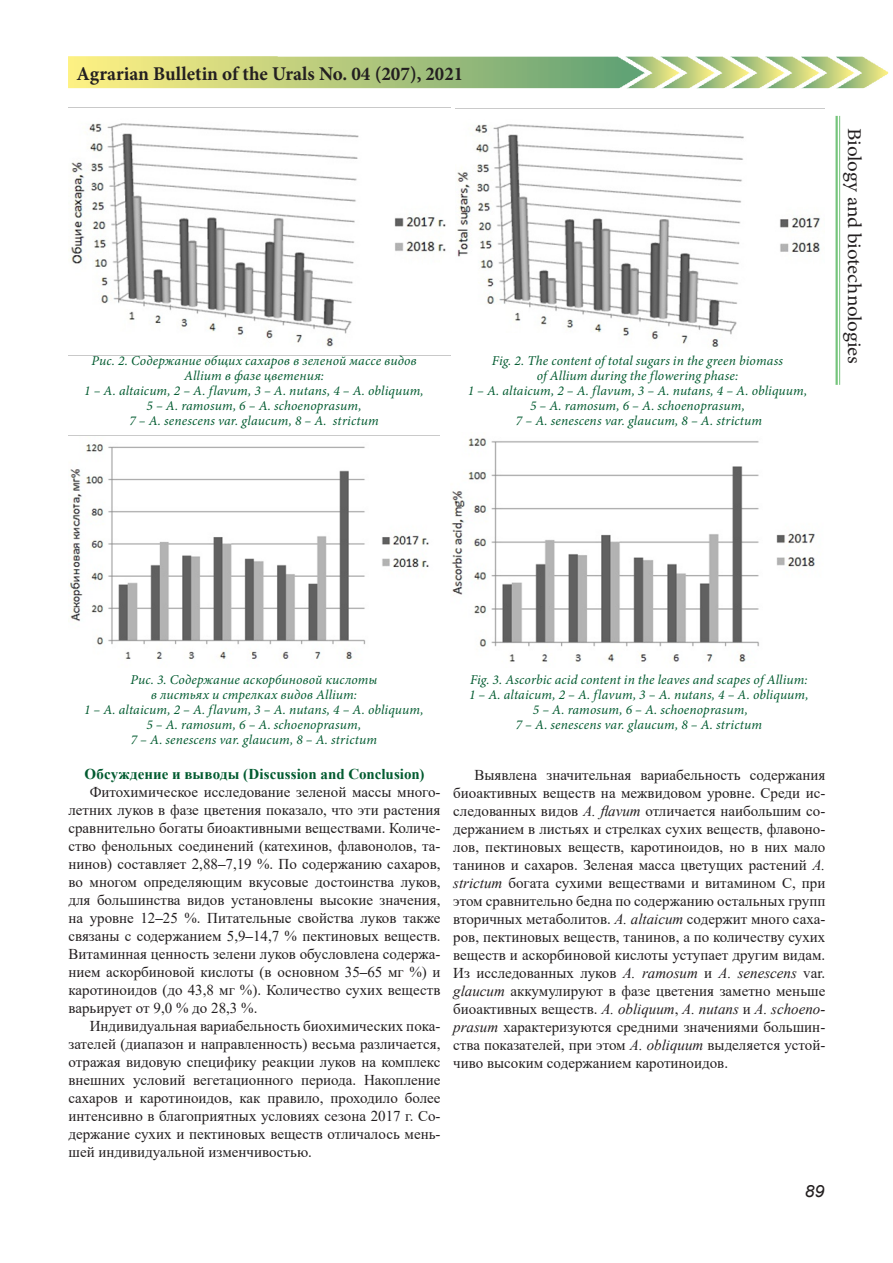
<style>
.page{position:relative;width:893px;height:1263px;background:#fff}
.page>*{position:absolute;margin:0;border:0;box-sizing:border-box;transform-origin:0 0}
.t1{font:700 19.5px "Minion Pro";color:#231f20}
.t2{font:19.5px "Minion Pro";letter-spacing:-.01em;color:#231f20;scale:1.08 1}
.t3{font:italic 16.8px "Arial";color:#231f20;scale:1.08 1}
.t4{font:15px/18px "Times New Roman";color:#231f20;text-align:justify}
.подзаголовок{font:700 15px "Times New Roman";letter-spacing:.005em;color:#025b30}
.рисунок{font:italic 13.5px "Minion Pro";letter-spacing:.01em;color:#025b30}
.s1{font-weight:700;font-style:italic}
.s2{font-style:italic}
</style>
<div class="page">
<hr style="left:835px;top:116px;width:3px;height:269px;background:#40ae49">
<hr style="left:839px;top:116px;width:1px;height:269px;background:#40ae49">
<img style="left:68px;top:56px;width:820px;height:32px">
<img style="left:68px;top:107px;width:382px;height:240px">
<img style="left:455px;top:108px;width:370px;height:239px">
<img style="left:68px;top:435px;width:372px;height:224px">
<img style="left:451px;top:437px;width:364px;height:225px">
<h1 class="t1" style="left:77px;top:60px;width:388px">Agrarian Bulletin of the Urals No. 04 (207), 2021</h1>
<p class="рисунок" style="left:91px;top:352px;width:327px">Рис. 2. Содержание общих сахаров в зеленой массе видов</p>
<p class="рисунок" style="left:184px;top:367px;width:142px">Allium в фазе цветения:</p>
<p class="рисунок" style="left:84px;top:382px;width:341px">1 – A. altaicum, 2 – A. flavum, 3 – A. nutans, 4 – A. obliquum,</p>
<p class="рисунок" style="left:147px;top:397px;width:216px">5 – A. ramosum, 6 – A. schoenoprasum,</p>
<p class="рисунок" style="left:129px;top:412px;width:251px">7 – A. senescens var. glaucum, 8 – A. strictum</p>
<p class="рисунок" style="left:492px;top:352px;width:293px">Fig. 2. The content of total sugars in the green biomass</p>
<p class="рисунок" style="left:537px;top:367px;width:203px">of Allium during the flowering phase:</p>
<p class="рисунок" style="left:468px;top:382px;width:341px">1 – A. altaicum, 2 – A. flavum, 3 – A. nutans, 4 – A. obliquum,</p>
<p class="рисунок" style="left:530px;top:397px;width:216px">5 – A. ramosum, 6 – A. schoenoprasum,</p>
<p class="рисунок" style="left:516px;top:412px;width:248px">7 – A. senescens var. glaucum, 8 – A. strictum</p>
<h1 class="t2" style="left:868px;top:128px;width:220px;rotate:90deg">Biology and biotechnologies</h1>
<p class="рисунок" style="left:130px;top:670px;width:248px">Рис. 3. Содержание аскорбиновой кислоты</p>
<p class="рисунок" style="left:151px;top:685px;width:208px">в листьях и стрелках видов Allium:</p>
<p class="рисунок" style="left:84px;top:700px;width:341px">1 – A. altaicum, 2 – A. flavum, 3 – A. nutans, 4 – A. obliquum,</p>
<p class="рисунок" style="left:146px;top:715px;width:216px">5 – A. ramosum, 6 – A. schoenoprasum,</p>
<p class="рисунок" style="left:131px;top:730px;width:248px">7 – A. senescens var. glaucum, 8 – A. strictum</p>
<p class="подзаголовок" style="left:85px;top:763px;width:341px">Обсуждение и выводы (Discussion and Conclusion)</p>
<p class="t4" style="left:68px;top:783px;width:374px;text-indent:21px">Фитохимическое исследование зеленой массы много&shy;летних луков в фазе цветения показало, что эти растения сравнительно богаты биоактивными веществами. Количе&shy;ство фенольных соединений (катехинов, флавонолов, та&shy;нинов) составляет 2,88<span class="s1">–</span>7,19 %. По содержанию сахаров, во многом определяющим вкусовые достоинства луков, для большинства видов установлены высокие значения, на уровне 12<span class="s1">–</span>25 %. Питательные свойства луков также связаны с содержанием 5,9<span class="s1">–</span>14,7 % пектиновых веществ.<br>Витаминная ценность зелени луков обусловлена содержа&shy;нием аскорбиновой кислоты (в основном 35<span class="s1">–</span>65 мг %) и каротиноидов (до 43,8 мг %). Количество сухих веществ варьирует от 9,0 % до 28,3 %.</p>
<p class="t4" style="left:68px;top:1017px;width:374px;text-indent:21px">Индивидуальная вариабельность биохимических пока&shy;зателей (диапазон и направленность) весьма различается, отражая видовую специфику реакции луков на комплекс внешних условий вегетационного периода. Накопление сахаров и каротиноидов, как правило, проходило более интенсивно в благоприятных условиях сезона 2017 г. Со&shy;держание сухих и пектиновых веществ отличалось мень&shy;шей индивидуальной изменчивостью.</p>
<p class="рисунок" style="left:470px;top:670px;width:339px">Fig. 3. Ascorbic acid content in the leaves and scapes of Allium:</p>
<p class="рисунок" style="left:469px;top:685px;width:341px">1 – A. altaicum, 2 – A. flavum, 3 – A. nutans, 4 – A. obliquum,</p>
<p class="рисунок" style="left:533px;top:700px;width:216px">5 – A. ramosum, 6 – A. schoenoprasum,</p>
<p class="рисунок" style="left:516px;top:715px;width:248px">7 – A. senescens var. glaucum, 8 – A. strictum</p>
<p class="t4" style="left:453px;top:765px;width:374px;text-indent:21px">Выявлена значительная вариабельность содержания биоактивных веществ на межвидовом уровне. Среди ис&shy;следованных видов <span class="s2">A. flavum</span> отличается наибольшим со&shy;держанием в листьях и стрелках сухих веществ, флавоно&shy;лов, пектиновых веществ, каротиноидов, но в них мало танинов и сахаров. Зеленая масса цветущих растений <span class="s2">A. strictum</span> богата сухими веществами и витамином C, при этом сравнительно бедна по содержанию остальных групп вторичных метаболитов. <span class="s2">A. altaicum</span> содержит много саха&shy;ров, пектиновых веществ, танинов, а по количеству сухих веществ и аскорбиновой кислоты уступает другим видам.<br>Из исследованных луков <span class="s2">A. ramosum</span> и <span class="s2">A. senescens</span> var. <span class="s2">glaucum</span> аккумулируют в фазе цветения заметно меньше биоактивных веществ. <span class="s2">A. obliquum</span>, <span class="s2">A. nutans</span> и <span class="s2">A. schoeno&shy;prasum</span> характеризуются средними значениями большин&shy;ства показателей, при этом <span class="s2">A. obliquum</span> выделяется устой&shy;чиво высоким содержанием каротиноидов.</p>
<p class="t3" style="left:804px;top:1181px;width:20px">89</p>
</div>
